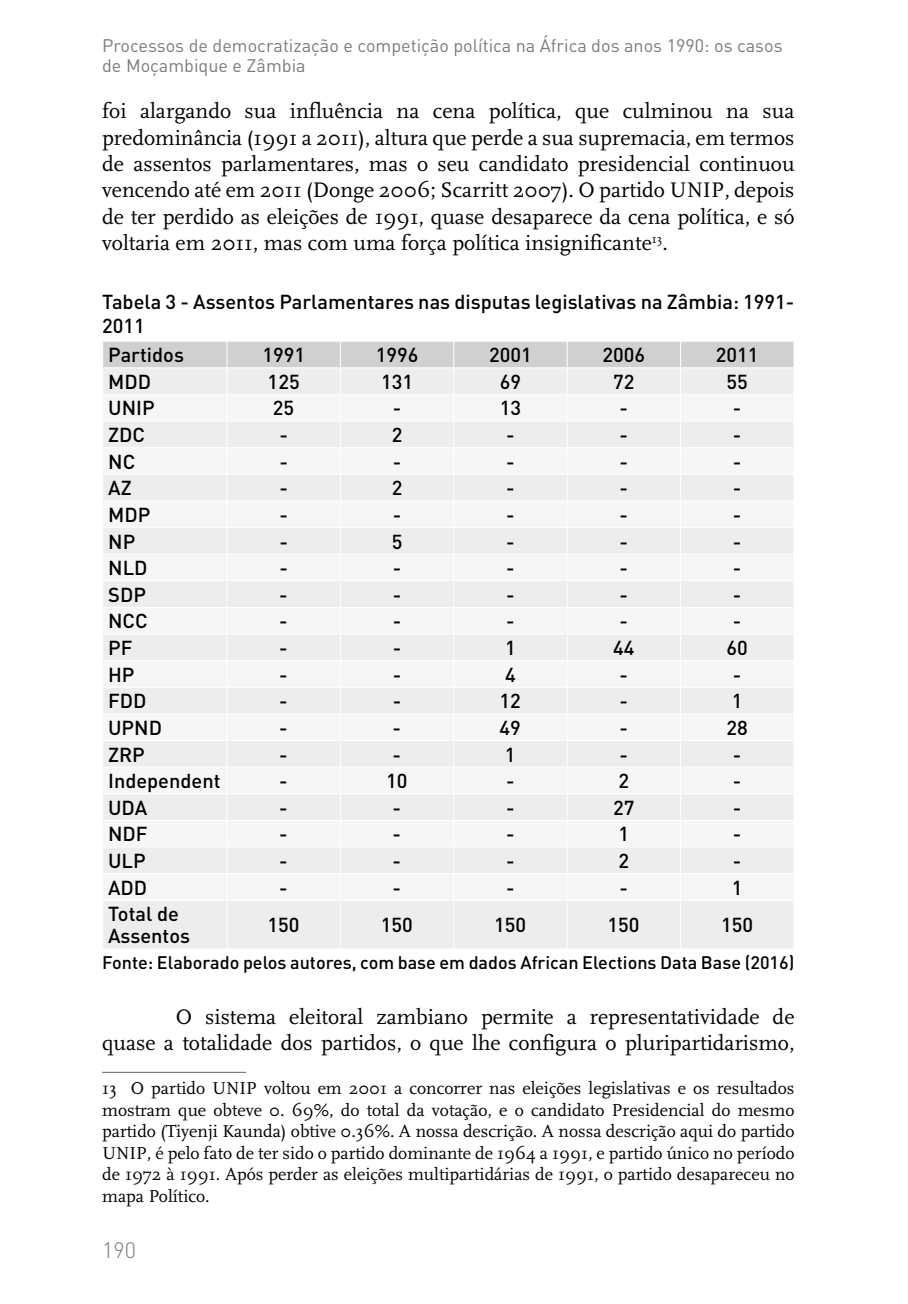
<style>
.page{position:relative;width:908px;height:1304px;background:#fff}
.page>*{position:absolute;margin:0;border:0;box-sizing:border-box;transform-origin:0 0}
.t1{font:22px/26.4px "Scala";color:#000;text-align:justify}
.t2{font:300 22px "DIN Pro";color:#7c7b7b}
.t3{font:500 20px/24px "DIN Pro";color:#000}
.t4{font:18px/21.6px "Scala";color:#000;text-align:justify}
.t5{font:18px/20px "DIN Pro";color:#7c7b7b}
.t6{font:500 18px "DIN Pro";color:#000}
</style>
<div class="page">
<div style="left:103px;top:901px;width:690px;height:47px;background:#ededed"></div>
<hr style="left:226px;top:901px;width:1px;height:47px;background:#fff">
<hr style="left:340px;top:901px;width:1px;height:47px;background:#fff">
<hr style="left:453px;top:901px;width:1px;height:47px;background:#fff">
<hr style="left:566px;top:901px;width:1px;height:47px;background:#fff">
<hr style="left:679px;top:901px;width:1px;height:47px;background:#fff">
<svg style="left:103px;top:341px;width:691px;height:532px"></svg>
<hr style="left:102px;top:1072px;width:144px;height:1px;background:#646363">
<p class="t5" style="left:102px;top:35px;width:681px">Processos de democratização e competição política na África dos anos 1990: os casos de Moçambique e Zâmbia</p>
<p class="t1" style="left:102px;top:98px;width:693px">foi alargando sua influência na cena política, que culminou na sua predominância (1991 a 2011), altura que perde a sua supremacia, em termos de assentos parlamentares, mas o seu candidato presidencial continuou vencendo até em 2011 (Donge 2006; Scarritt 2007). O partido UNIP, depois de ter perdido as eleições de 1991, quase desaparece da cena política, e só voltaria em 2011, mas com uma força política insignificante<sup>13</sup>.</p>
<p class="t3" style="left:102px;top:289px;width:693px">Tabela 3 - Assentos Parlamentares nas disputas legislativas na Zâmbia: 1991-<br>2011</p>
<p class="t3" style="left:108px;top:342px;width:77px">Partidos</p>
<p class="t3" style="left:262px;top:342px;width:44px">1991</p>
<p class="t3" style="left:375px;top:342px;width:44px">1996</p>
<p class="t3" style="left:489px;top:342px;width:44px">2001</p>
<p class="t3" style="left:602px;top:342px;width:44px">2006</p>
<p class="t3" style="left:715px;top:342px;width:44px">2011</p>
<p class="t3" style="left:108px;top:369px;width:44px">MDD</p>
<p class="t3" style="left:267px;top:369px;width:33px">125</p>
<p class="t3" style="left:381px;top:369px;width:33px">131</p>
<p class="t3" style="left:499px;top:369px;width:23px">69</p>
<p class="t3" style="left:613px;top:369px;width:23px">72</p>
<p class="t3" style="left:726px;top:369px;width:23px">55</p>
<p class="t3" style="left:108px;top:395px;width:48px">UNIP</p>
<p class="t3" style="left:273px;top:395px;width:23px">25</p>
<p class="t3" style="left:392px;top:395px;width:10px">-</p>
<p class="t3" style="left:499px;top:395px;width:23px">13</p>
<p class="t3" style="left:619px;top:395px;width:10px">-</p>
<p class="t3" style="left:732px;top:395px;width:10px">-</p>
<p class="t3" style="left:108px;top:422px;width:38px">ZDC</p>
<p class="t3" style="left:279px;top:422px;width:10px">-</p>
<p class="t3" style="left:391px;top:422px;width:12px">2</p>
<p class="t3" style="left:506px;top:422px;width:10px">-</p>
<p class="t3" style="left:619px;top:422px;width:10px">-</p>
<p class="t3" style="left:732px;top:422px;width:10px">-</p>
<p class="t3" style="left:108px;top:449px;width:29px">NC</p>
<p class="t3" style="left:279px;top:449px;width:10px">-</p>
<p class="t3" style="left:392px;top:449px;width:10px">-</p>
<p class="t3" style="left:506px;top:449px;width:10px">-</p>
<p class="t3" style="left:619px;top:449px;width:10px">-</p>
<p class="t3" style="left:732px;top:449px;width:10px">-</p>
<p class="t3" style="left:108px;top:475px;width:25px">AZ</p>
<p class="t3" style="left:279px;top:475px;width:10px">-</p>
<p class="t3" style="left:391px;top:475px;width:12px">2</p>
<p class="t3" style="left:506px;top:475px;width:10px">-</p>
<p class="t3" style="left:619px;top:475px;width:10px">-</p>
<p class="t3" style="left:732px;top:475px;width:10px">-</p>
<p class="t3" style="left:108px;top:502px;width:44px">MDP</p>
<p class="t3" style="left:279px;top:502px;width:10px">-</p>
<p class="t3" style="left:392px;top:502px;width:10px">-</p>
<p class="t3" style="left:506px;top:502px;width:10px">-</p>
<p class="t3" style="left:619px;top:502px;width:10px">-</p>
<p class="t3" style="left:732px;top:502px;width:10px">-</p>
<p class="t3" style="left:108px;top:528px;width:29px">NP</p>
<p class="t3" style="left:279px;top:528px;width:10px">-</p>
<p class="t3" style="left:391px;top:528px;width:12px">5</p>
<p class="t3" style="left:506px;top:528px;width:10px">-</p>
<p class="t3" style="left:619px;top:528px;width:10px">-</p>
<p class="t3" style="left:732px;top:528px;width:10px">-</p>
<p class="t3" style="left:108px;top:555px;width:41px">NLD</p>
<p class="t3" style="left:279px;top:555px;width:10px">-</p>
<p class="t3" style="left:392px;top:555px;width:10px">-</p>
<p class="t3" style="left:506px;top:555px;width:10px">-</p>
<p class="t3" style="left:619px;top:555px;width:10px">-</p>
<p class="t3" style="left:732px;top:555px;width:10px">-</p>
<p class="t3" style="left:108px;top:582px;width:39px">SDP</p>
<p class="t3" style="left:279px;top:582px;width:10px">-</p>
<p class="t3" style="left:392px;top:582px;width:10px">-</p>
<p class="t3" style="left:506px;top:582px;width:10px">-</p>
<p class="t3" style="left:619px;top:582px;width:10px">-</p>
<p class="t3" style="left:732px;top:582px;width:10px">-</p>
<p class="t3" style="left:108px;top:608px;width:41px">NCC</p>
<p class="t3" style="left:279px;top:608px;width:10px">-</p>
<p class="t3" style="left:392px;top:608px;width:10px">-</p>
<p class="t3" style="left:506px;top:608px;width:10px">-</p>
<p class="t3" style="left:619px;top:608px;width:10px">-</p>
<p class="t3" style="left:732px;top:608px;width:10px">-</p>
<p class="t3" style="left:108px;top:635px;width:26px">PF</p>
<p class="t3" style="left:279px;top:635px;width:10px">-</p>
<p class="t3" style="left:392px;top:635px;width:10px">-</p>
<p class="t3" style="left:504px;top:635px;width:12px">1</p>
<p class="t3" style="left:612px;top:635px;width:23px">44</p>
<p class="t3" style="left:726px;top:635px;width:23px">60</p>
<p class="t3" style="left:108px;top:662px;width:28px">HP</p>
<p class="t3" style="left:279px;top:662px;width:10px">-</p>
<p class="t3" style="left:392px;top:662px;width:10px">-</p>
<p class="t3" style="left:504px;top:662px;width:12px">4</p>
<p class="t3" style="left:619px;top:662px;width:10px">-</p>
<p class="t3" style="left:732px;top:662px;width:10px">-</p>
<p class="t3" style="left:108px;top:688px;width:40px">FDD</p>
<p class="t3" style="left:279px;top:688px;width:10px">-</p>
<p class="t3" style="left:392px;top:688px;width:10px">-</p>
<p class="t3" style="left:499px;top:688px;width:23px">12</p>
<p class="t3" style="left:619px;top:688px;width:10px">-</p>
<p class="t3" style="left:731px;top:688px;width:12px">1</p>
<p class="t3" style="left:108px;top:715px;width:55px">UPND</p>
<p class="t3" style="left:279px;top:715px;width:10px">-</p>
<p class="t3" style="left:392px;top:715px;width:10px">-</p>
<p class="t3" style="left:499px;top:715px;width:23px">49</p>
<p class="t3" style="left:619px;top:715px;width:10px">-</p>
<p class="t3" style="left:726px;top:715px;width:23px">28</p>
<p class="t3" style="left:108px;top:741px;width:38px">ZRP</p>
<p class="t3" style="left:279px;top:741px;width:10px">-</p>
<p class="t3" style="left:392px;top:741px;width:10px">-</p>
<p class="t3" style="left:504px;top:741px;width:12px">1</p>
<p class="t3" style="left:619px;top:741px;width:10px">-</p>
<p class="t3" style="left:732px;top:741px;width:10px">-</p>
<p class="t3" style="left:108px;top:768px;width:114px">Independent</p>
<p class="t3" style="left:279px;top:768px;width:10px">-</p>
<p class="t3" style="left:386px;top:768px;width:23px">10</p>
<p class="t3" style="left:506px;top:768px;width:10px">-</p>
<p class="t3" style="left:618px;top:768px;width:12px">2</p>
<p class="t3" style="left:732px;top:768px;width:10px">-</p>
<p class="t3" style="left:108px;top:795px;width:41px">UDA</p>
<p class="t3" style="left:279px;top:795px;width:10px">-</p>
<p class="t3" style="left:392px;top:795px;width:10px">-</p>
<p class="t3" style="left:506px;top:795px;width:10px">-</p>
<p class="t3" style="left:612px;top:795px;width:23px">27</p>
<p class="t3" style="left:732px;top:795px;width:10px">-</p>
<p class="t3" style="left:108px;top:821px;width:41px">NDF</p>
<p class="t3" style="left:279px;top:821px;width:10px">-</p>
<p class="t3" style="left:392px;top:821px;width:10px">-</p>
<p class="t3" style="left:505px;top:821px;width:10px">-</p>
<p class="t3" style="left:618px;top:821px;width:12px">1</p>
<p class="t3" style="left:732px;top:821px;width:10px">-</p>
<p class="t3" style="left:108px;top:848px;width:39px">ULP</p>
<p class="t3" style="left:279px;top:848px;width:10px">-</p>
<p class="t3" style="left:392px;top:848px;width:10px">-</p>
<p class="t3" style="left:505px;top:848px;width:10px">-</p>
<p class="t3" style="left:618px;top:848px;width:12px">2</p>
<p class="t3" style="left:732px;top:848px;width:10px">-</p>
<p class="t3" style="left:108px;top:875px;width:41px">ADD</p>
<p class="t3" style="left:279px;top:875px;width:10px">-</p>
<p class="t3" style="left:392px;top:875px;width:10px">-</p>
<p class="t3" style="left:505px;top:875px;width:10px">-</p>
<p class="t3" style="left:619px;top:875px;width:10px">-</p>
<p class="t3" style="left:731px;top:875px;width:12px">1</p>
<p class="t3" style="left:108px;top:902px;width:83px;line-height:22px">Total de<br>Assentos</p>
<p class="t3" style="left:267px;top:912px;width:33px">150</p>
<p class="t3" style="left:380px;top:912px;width:33px">150</p>
<p class="t3" style="left:494px;top:912px;width:33px">150</p>
<p class="t3" style="left:607px;top:912px;width:33px">150</p>
<p class="t3" style="left:720px;top:912px;width:33px">150</p>
<p class="t6" style="left:102px;top:950px;width:693px">Fonte: Elaborado pelos autores, com base em dados African Elections Data Base (2016)</p>
<p class="t1" style="left:102px;top:1004px;width:693px;text-align:right">O sistema eleitoral zambiano permite a representatividade de<br>quase a totalidade dos partidos, o que lhe configura o pluripartidarismo,</p>
<p class="t4" style="left:102px;top:1078px;width:693px">13 O partido UNIP voltou em 2001 a concorrer nas eleições legislativas e os resultados mostram que obteve 0. 69%, do total da votação, e o candidato Presidencial do mesmo partido (Tiyenji Kaunda) obtive 0.36%. A nossa descrição. A nossa descrição aqui do partido UNIP, é pelo fato de ter sido o partido dominante de 1964 a 1991, e partido único no período de 1972 à 1991. Após perder as eleições multipartidárias de 1991, o partido desapareceu no mapa Político.</p>
<p class="t2" style="left:102px;top:1235px;width:35px">190</p>
</div>
